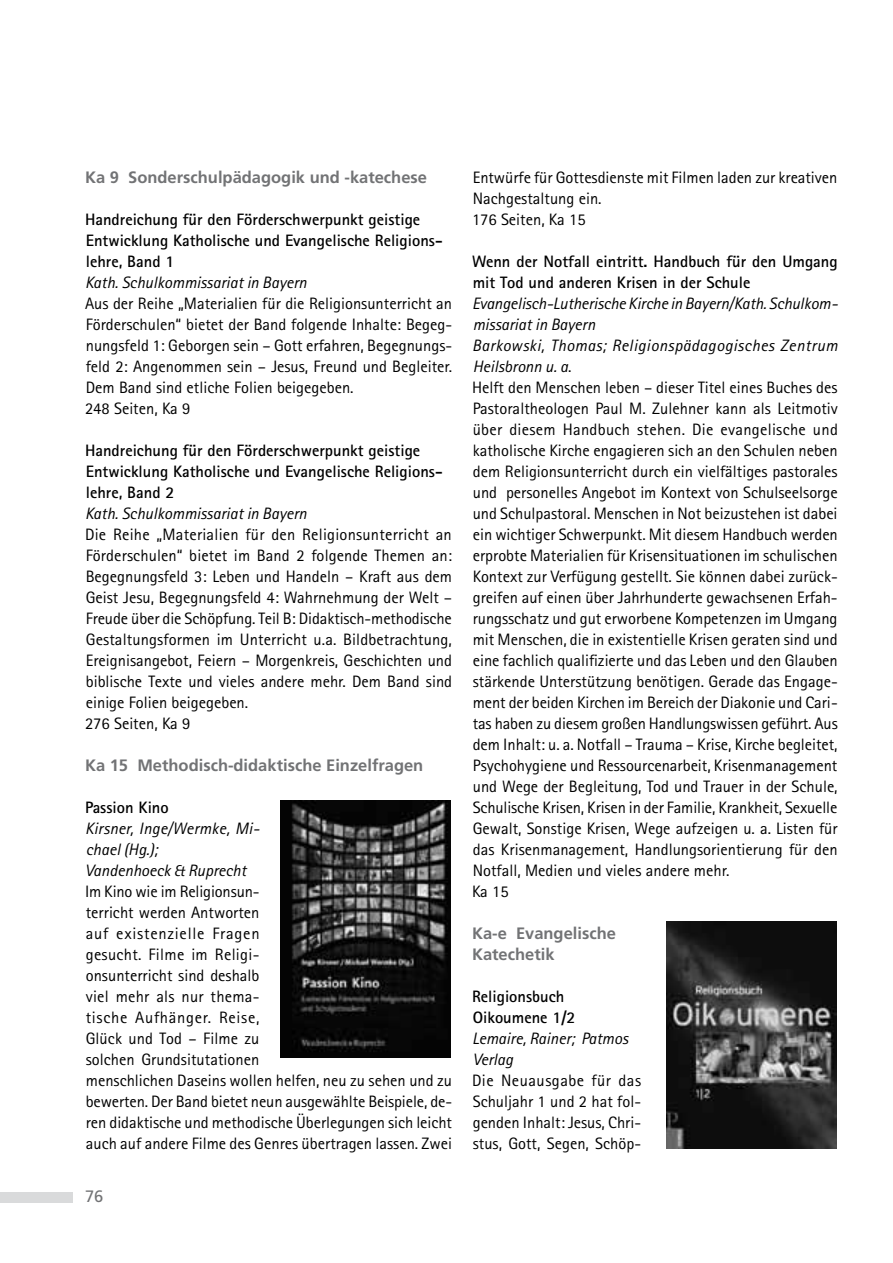
<style>
.page{position:relative;width:893px;height:1263px;background:#fff}
.page>*{position:absolute;margin:0;border:0;box-sizing:border-box;transform-origin:0 0}
.t1{font:16.5px/21px "Rotis Sans Serif";color:#000}
.t2{font:700 16.5px/21px "Rotis Sans Serif";color:#000}
.t3{font:italic 16.5px/21px "Rotis Sans Serif";color:#000}
.t4{font:700 16.5px/21px "Frutiger";color:#727375}
.t5{font:16.5px "Frutiger";color:#727375}
.s1{font-style:italic}
</style>
<div class="page">
<div style="left:0;top:1192px;width:72px;height:10px;background:#d9dadb"></div>
<img style="left:281px;top:801px;width:170px;height:256px">
<img style="left:667px;top:921px;width:169px;height:227px">
<p class="t4" style="left:85px;top:167px;width:343px">Ka 9 Sonderschulpädagogik und -katechese</p>
<p class="t2" style="left:85px;top:209px;width:359px">Handreichung für den Förderschwerpunkt geistige<br>Entwicklung Katholische und Evangelische Religions&shy;lehre, Band 1</p>
<p class="t3" style="left:85px;top:272px;width:223px">Kath. Schulkommissariat in Bayern</p>
<p class="t1" style="left:85px;top:293px;width:369px">Aus der Reihe „Materialien für die Religionsunterricht an Förderschulen“ bietet der Band folgende Inhalte: Begeg&shy;nungsfeld 1: Geborgen sein – Gott erfahren, Begegnungs&shy;feld 2: Angenommen sein – Jesus, Freund und Begleiter.<br>Dem Band sind etliche Folien beigegeben.<br>248 Seiten, Ka 9</p>
<p class="t2" style="left:85px;top:440px;width:359px">Handreichung für den Förderschwerpunkt geistige<br>Entwicklung Katholische und Evangelische Religions&shy;lehre, Band 2</p>
<p class="t3" style="left:85px;top:503px;width:223px">Kath. Schulkommissariat in Bayern</p>
<p class="t1" style="left:85px;top:524px;width:369px">Die Reihe „Materialien für den Religionsunterricht an Förderschulen“ bietet im Band 2 folgende Themen an:<br>Begegnungsfeld 3: Leben und Handeln – Kraft aus dem Geist Jesu, Begegnungsfeld 4: Wahrnehmung der Welt – Freude über die Schöpfung. Teil B: Didaktisch-methodische Gestaltungsformen im Unterricht u.a. Bildbetrachtung, Ereignisangebot, Feiern – Morgenkreis, Geschichten und biblische Texte und vieles andere mehr. Dem Band sind einige Folien beigegeben.<br>276 Seiten, Ka 9</p>
<p class="t4" style="left:85px;top:755px;width:340px">Ka 15 Methodisch-didaktische Einzelfragen</p>
<p class="t2" style="left:85px;top:797px;width:85px">Passion Kino</p>
<p class="t3" style="left:85px;top:818px;width:176px">Kirsner, Inge/Wermke, Mi&shy;chael (Hg.);<br>Vandenhoeck &amp; Ruprecht</p>
<p class="t1" style="left:85px;top:881px;width:369px">Im Kino wie im Religionsun-<br>terricht werden Antworten<br>auf existenzielle Fragen<br>gesucht. Filme im Religi-<br>onsunterricht sind deshalb<br>viel mehr als nur thema-<br>tische Aufhänger. Reise,<br>Glück und Tod – Filme zu<br>solchen Grundsitutationen<br>menschlichen Daseins wollen helfen, neu zu sehen und zu bewerten. Der Band bietet neun ausgewählte Beispiele, de&shy;ren didaktische und methodische Überlegungen sich leicht auch auf andere Filme des Genres übertragen lassen. Zwei</p>
<p class="t5" style="left:85px;top:1187px;width:20px">76</p>
<p class="t1" style="left:472px;top:167px;width:367px">Entwürfe für Gottesdienste mit Filmen laden zur kreativen<br>Nachgestaltung ein.<br>176 Seiten, Ka 15</p>
<p class="t2" style="left:472px;top:251px;width:367px">Wenn der Notfall eintritt. Handbuch für den Umgang mit Tod und anderen Krisen in der Schule</p>
<p class="t1" style="left:472px;top:293px;width:367px"><span class="s1">Evangelisch-Lutherische Kirche in Bayern/Kath. Schulkom&shy;missariat in Bayern<br>Barkowski, Thomas; Religionspädagogisches Zentrum Heilsbronn u. a</span>.<br>Helft den Menschen leben – dieser Titel eines Buches des Pastoraltheologen Paul M. Zulehner kann als Leitmotiv über diesem Handbuch stehen. Die evangelische und katholische Kirche engagieren sich an den Schulen neben dem Religionsunterricht durch ein vielfältiges pastorales und personelles Angebot im Kontext von Schulseelsorge und Schulpastoral. Menschen in Not beizustehen ist dabei ein wichtiger Schwerpunkt. Mit diesem Handbuch werden erprobte Materialien für Krisensituationen im schulischen Kontext zur Verfügung gestellt. Sie können dabei zurück&shy;greifen auf einen über Jahrhunderte gewachsenen Erfah&shy;rungsschatz und gut erworbene Kompetenzen im Umgang mit Menschen, die in existentielle Krisen geraten sind und eine fachlich qualifizierte und das Leben und den Glauben stärkende Unterstützung benötigen. Gerade das Engage&shy;ment der beiden Kirchen im Bereich der Diakonie und Cari&shy;tas haben zu diesem großen Handlungswissen geführt. Aus dem Inhalt: u. a. Notfall – Trauma – Krise, Kirche begleitet, Psychohygiene und Ressourcenarbeit, Krisenmanagement und Wege der Begleitung, Tod und Trauer in der Schule, Schulische Krisen, Krisen in der Familie, Krankheit, Sexuelle Gewalt, Sonstige Krisen, Wege aufzeigen u. a. Listen für das Krisenmanagement, Handlungsorientierung für den Notfall, Medien und vieles andere mehr.<br>Ka 15</p>
<p class="t4" style="left:472px;top:923px;width:145px">Ka-e Evangelische<br>Katechetik</p>
<p class="t2" style="left:472px;top:986px;width:105px">Religionsbuch<br>Oikoumene 1/2</p>
<p class="t3" style="left:472px;top:1028px;width:158px">Lemaire, Rainer; Patmos<br>Verlag</p>
<p class="t1" style="left:472px;top:1070px;width:171px;text-align:justify">Die Neuausgabe für das Schuljahr 1 und 2 hat fol&shy;genden Inhalt: Jesus, Chri&shy;stus, Gott, Segen, Schöp-</p>
</div>
